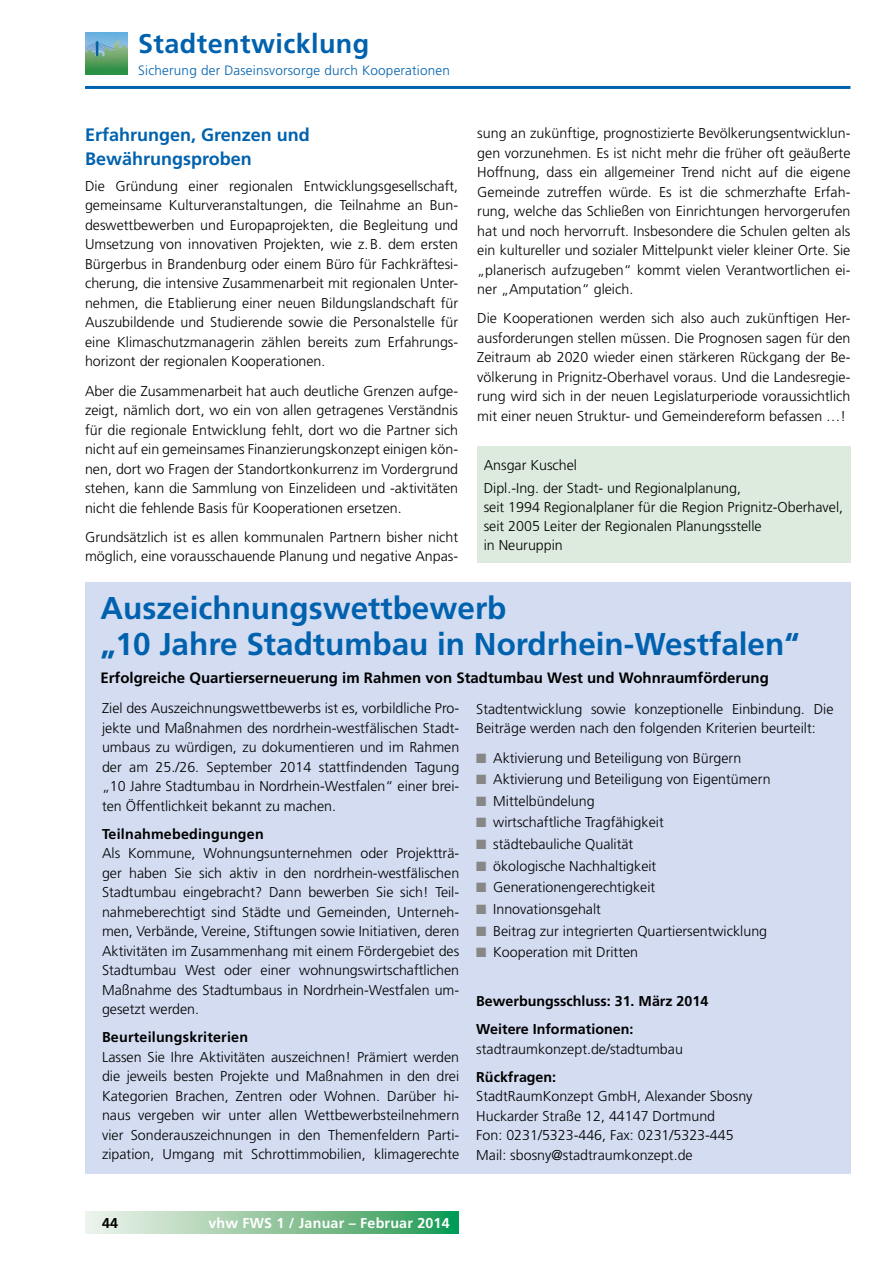
<style>
.page{position:relative;width:893px;height:1263px;background:#fff}
.page>*{position:absolute;margin:0;border:0;box-sizing:border-box;transform-origin:0 0}
.t1{font:700 31.5px/36px "Frutiger LT";color:#0062ae}
.t2{font:700 27px "Frutiger LT";letter-spacing:.015em;color:#0062ae}
.t3{font:700 18px/24px "Frutiger LT";color:#0062ae}
.t4{font:700 15px "Frutiger LT";color:#000}
.t5{font:300 14.25px/19.5px "Frutiger LT";color:#000;text-align:justify}
.t6{font:700 14.25px/28px "Frutiger LT";color:#000}
.t7{font:700 14.25px "Frutiger LT";letter-spacing:.015em;color:#fff}
.t8{font:300 13.5px "Frutiger LT";letter-spacing:.015em;color:#0062ae}
.s1{color:#868786}
</style>
<div class="page">
<hr style="left:85px;top:86px;width:765px;height:3px;background:#0062ae">
<svg style="left:85px;top:1212px;width:373px;height:21px;background:#8dc69f"></svg>
<img style="left:85px;top:32px;width:42px;height:43px">
<div style="left:477px;top:446px;width:373px;height:117px;background:#dcebdd"></div>
<div style="left:85px;top:583px;width:765px;height:591px;background:#d3dcf1"></div>
<h2 class="t2" style="left:138px;top:28px;width:233px">Stadtentwicklung</h2>
<p class="t8" style="left:138px;top:62px;width:313px">Sicherung der Daseinsvorsorge durch Kooperationen</p>
<p class="t3" style="left:85px;top:123px;width:226px">Erfahrungen, Grenzen und<br>Bewährungsproben</p>
<p class="t5" style="left:85px;top:176px;width:375px">Die Gründung einer regionalen Entwicklungsgesellschaft, gemeinsame Kulturveranstaltungen, die Teilnahme an Bun&shy;deswettbewerben und Europaprojekten, die Begleitung und Umsetzung von innovativen Projekten, wie z.B. dem ersten Bürgerbus in Brandenburg oder einem Büro für Fachkräftesi&shy;cherung, die intensive Zusammenarbeit mit regionalen Unter&shy;nehmen, die Etablierung einer neuen Bildungslandschaft für Auszubildende und Studierende sowie die Personalstelle für eine Klimaschutzmanagerin zählen bereits zum Erfahrungs&shy;horizont der regionalen Kooperationen.</p>
<p class="t5" style="left:85px;top:381px;width:375px">Aber die Zusammenarbeit hat auch deutliche Grenzen aufge&shy;zeigt, nämlich dort, wo ein von allen getragenes Verständnis für die regionale Entwicklung fehlt, dort wo die Partner sich nicht auf ein gemeinsames Finanzierungskonzept einigen kön&shy;nen, dort wo Fragen der Standortkonkurrenz im Vordergrund stehen, kann die Sammlung von Einzelideen und -aktivitäten nicht die fehlende Basis für Kooperationen ersetzen.</p>
<p class="t5" style="left:85px;top:527px;width:375px">Grundsätzlich ist es allen kommunalen Partnern bisher nicht möglich, eine vorausschauende Planung und negative Anpas-</p>
<p class="t5" style="left:477px;top:124px;width:375px">sung an zukünftige, prognostizierte Bevölkerungsentwicklun&shy;gen vorzunehmen. Es ist nicht mehr die früher oft geäußerte Hoffnung, dass ein allgemeiner Trend nicht auf die eigene Gemeinde zutreffen würde. Es ist die schmerzhafte Erfah&shy;rung, welche das Schließen von Einrichtungen hervorgerufen hat und noch hervorruft. Insbesondere die Schulen gelten als ein kultureller und sozialer Mittelpunkt vieler kleiner Orte. Sie „planerisch aufzugeben“ kommt vielen Verantwortlichen ei&shy;ner „Amputation“ gleich.</p>
<p class="t5" style="left:477px;top:309px;width:375px">Die Kooperationen werden sich also auch zukünftigen Her&shy;ausforderungen stellen müssen. Die Prognosen sagen für den Zeitraum ab 2020 wieder einen stärkeren Rückgang der Be&shy;völkerung in Prignitz-Oberhavel voraus. Und die Landesregie&shy;rung wird sich in der neuen Legislaturperiode voraussichtlich mit einer neuen Struktur- und Gemeindereform befassen …!</p>
<p class="t5" style="left:484px;top:454px;width:259px;line-height:23px">Ansgar Kuschel<br>Dipl.-Ing. der Stadt- und Regionalplanung,</p>
<p class="t5" style="left:484px;top:498px;width:361px;line-height:18.8px;text-align:left">seit 1994 Regionalplaner für die Region Prignitz-Oberhavel, seit 2005 Leiter der Regionalen Planungsstelle<br>in Neuruppin</p>
<h1 class="t1" style="left:100px;top:590px;width:701px">Auszeichnungswettbewerb<br>„10 Jahre Stadtumbau in Nordrhein-Westfalen“</h1>
<p class="t4" style="left:100px;top:669px;width:670px">Erfolgreiche Quartierserneuerung im Rahmen von Stadtumbau West und Wohnraumförderung</p>
<p class="t5" style="left:102px;top:699px;width:359px">Ziel des Auszeichnungswettbewerbs ist es, vorbildliche Pro&shy;jekte und Maßnahmen des nordrhein-westfälischen Stadt&shy;umbaus zu würdigen, zu dokumentieren und im Rahmen der am 25./26. September 2014 stattfindenden Tagung „10 Jahre Stadtumbau in Nordrhein-Westfalen“ einer brei&shy;ten Öffentlichkeit bekannt zu machen.</p>
<p class="t6" style="left:102px;top:820px;width:163px">Teilnahmebedingungen</p>
<p class="t5" style="left:102px;top:843px;width:359px">Als Kommune, Wohnungsunternehmen oder Projektträ&shy;ger haben Sie sich aktiv in den nordrhein-westfälischen Stadtumbau eingebracht? Dann bewerben Sie sich! Teil&shy;nahmeberechtigt sind Städte und Gemeinden, Unterneh&shy;men, Verbände, Vereine, Stiftungen sowie Initiativen, deren Aktivitäten im Zusammenhang mit einem Fördergebiet des Stadtumbau West oder einer wohnungswirtschaftlichen Maßnahme des Stadtumbaus in Nordrhein-Westfalen um&shy;gesetzt werden.</p>
<p class="t6" style="left:102px;top:1023px;width:148px">Beurteilungskriterien</p>
<p class="t5" style="left:102px;top:1047px;width:359px">Lassen Sie Ihre Aktivitäten auszeichnen! Prämiert werden die jeweils besten Projekte und Maßnahmen in den drei Kategorien Brachen, Zentren oder Wohnen. Darüber hi&shy;naus vergeben wir unter allen Wettbewerbsteilnehmern vier Sonderauszeichnungen in den Themenfeldern Parti&shy;zipation, Umgang mit Schrottimmobilien, klimagerechte</p>
<p class="t5" style="left:476px;top:699px;width:359px">Stadtentwicklung sowie konzeptionelle Einbindung. Die<br>Beiträge werden nach den folgenden Kriterien beurteilt:</p>
<p class="t5" style="left:476px;top:748px;width:267px"><span class="s1">■</span> Aktivierung und Beteiligung von Bürgern</p>
<p class="t5" style="left:476px;top:770px;width:296px"><span class="s1">■</span> Aktivierung und Beteiligung von Eigentümern</p>
<p class="t5" style="left:476px;top:791px;width:120px"><span class="s1">■</span> Mittelbündelung</p>
<p class="t5" style="left:476px;top:813px;width:189px"><span class="s1">■</span> wirtschaftliche Tragfähigkeit</p>
<p class="t5" style="left:476px;top:835px;width:159px"><span class="s1">■</span> städtebauliche Qualität</p>
<p class="t5" style="left:476px;top:856px;width:182px"><span class="s1">■</span> ökologische Nachhaltigkeit</p>
<p class="t5" style="left:476px;top:878px;width:181px"><span class="s1">■</span> Generationengerechtigkeit</p>
<p class="t5" style="left:476px;top:899px;width:126px"><span class="s1">■</span> Innovationsgehalt</p>
<p class="t5" style="left:476px;top:921px;width:292px"><span class="s1">■</span> Beitrag zur integrierten Quartiersentwicklung</p>
<p class="t5" style="left:476px;top:943px;width:163px"><span class="s1">■</span> Kooperation mit Dritten</p>
<p class="t6" style="left:476px;top:987px;width:233px">Bewerbungsschluss: 31. März 2014<br>Weitere Informationen:</p>
<p class="t5" style="left:476px;top:1039px;width:208px">stadtraumkonzept.de/stadtumbau</p>
<p class="t6" style="left:476px;top:1063px;width:81px">Rückfragen:</p>
<p class="t5" style="left:476px;top:1087px;width:278px;text-align:left">StadtRaumKonzept GmbH, Alexander Sbosny Huckarder Straße 12, 44147 Dortmund<br>Fon: 0231/5323-446, Fax: 0231/5323-445<br>Mail: sbosny@stadtraumkonzept.de</p>
<p class="t6" style="left:102px;top:1209px;width:18px">44</p>
<p class="t7" style="left:208px;top:1214px;width:243px">vhw FWS 1 / Januar – Februar 2014</p>
</div>
